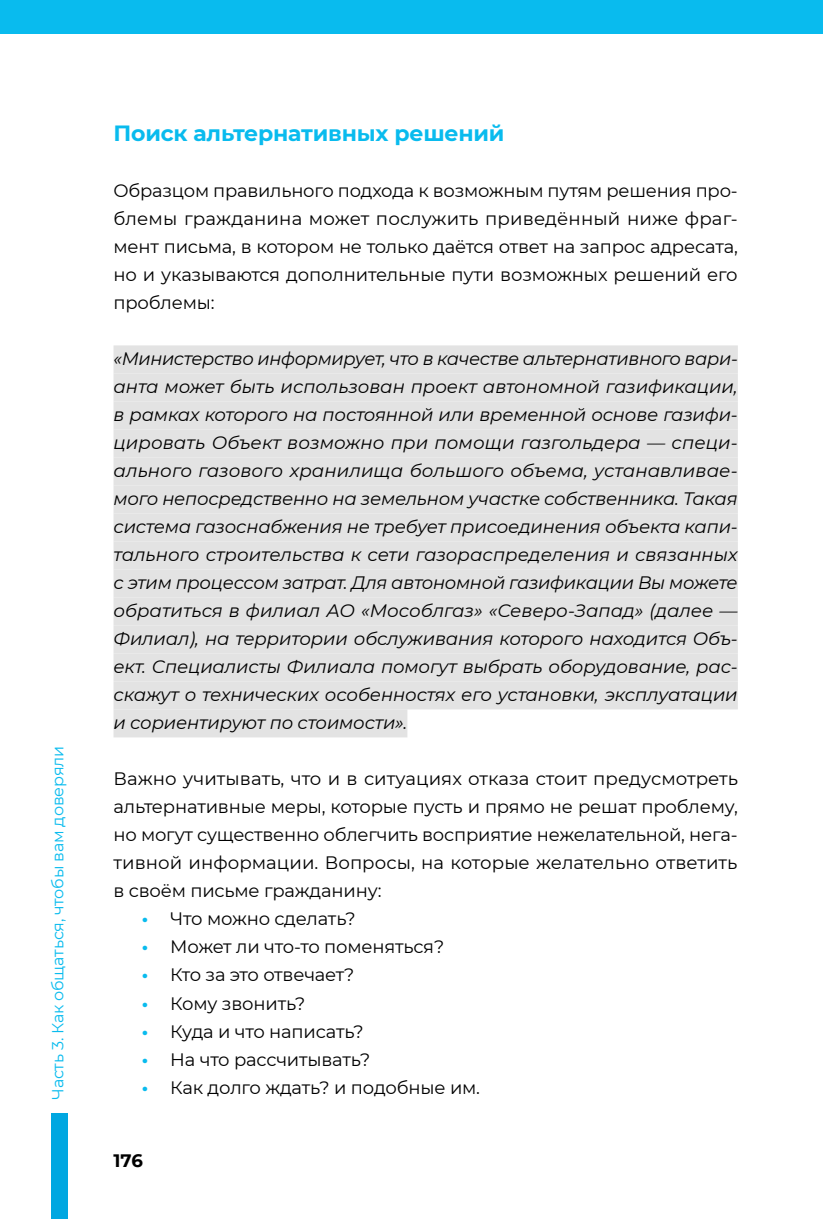
<style>
.page{position:relative;width:823px;height:1219px;background:#fff}
.page>*{position:absolute;margin:0;border:0;box-sizing:border-box;transform-origin:0 0}
.t1{font:700 22px "Montserrat";letter-spacing:-.01em;color:#09bbee}
.t2{font:italic 18px/28px "Montserrat";letter-spacing:-.01em;color:#000;text-align:justify}
.t3{font:18px/28px "Montserrat";letter-spacing:-.01em;color:#000;text-align:justify}
.t4{font:700 18px "Montserrat";color:#000}
.t5{font:16px "Montserrat";letter-spacing:-.01em;color:#09bbee}
.s1{font-weight:700;color:#09bbee}
</style>
<div class="page">
<div style="left:0;top:0;width:822px;height:34px;background:#09bbee"></div>
<div style="left:51px;top:1113px;width:16px;height:106px;background:#00a7e1"></div>
<div style="left:113px;top:345px;width:624px;height:28px;background:#e3e3e3"></div>
<div style="left:113px;top:373px;width:624px;height:28px;background:#e3e3e3"></div>
<div style="left:113px;top:401px;width:624px;height:28px;background:#e3e3e3"></div>
<div style="left:113px;top:429px;width:624px;height:28px;background:#e3e3e3"></div>
<div style="left:113px;top:457px;width:624px;height:28px;background:#e3e3e3"></div>
<div style="left:113px;top:485px;width:624px;height:28px;background:#e3e3e3"></div>
<div style="left:113px;top:513px;width:624px;height:28px;background:#e3e3e3"></div>
<div style="left:113px;top:541px;width:624px;height:28px;background:#e3e3e3"></div>
<div style="left:113px;top:569px;width:624px;height:28px;background:#e3e3e3"></div>
<div style="left:113px;top:597px;width:624px;height:28px;background:#e3e3e3"></div>
<div style="left:113px;top:625px;width:624px;height:28px;background:#e3e3e3"></div>
<div style="left:113px;top:653px;width:624px;height:28px;background:#e3e3e3"></div>
<div style="left:113px;top:681px;width:624px;height:28px;background:#e3e3e3"></div>
<div style="left:113px;top:709px;width:294px;height:28px;background:#e3e3e3"></div>
<p class="t5" style="left:47px;top:1100px;width:355px;rotate:-90deg">Часть 3. Как общаться, чтобы вам доверяли</p>
<p class="t1" style="left:113px;top:118px;width:392px">Поиск альтернативных решений</p>
<p class="t3" style="left:113px;top:176px;width:625px">Образцом правильного подхода к возможным путям решения про&shy;блемы гражданина может послужить приведённый ниже фраг&shy;мент письма, в котором не только даётся ответ на запрос адресата, но и указываются дополнительные пути возможных решений его проблемы:</p>
<p class="t2" style="left:113px;top:344px;width:625px">«Министерство информирует, что в качестве альтернативного вари&shy;анта может быть использован проект автономной газификации, в рамках которого на постоянной или временной основе газифи&shy;цировать Объект возможно при помощи газгольдера — специ&shy;ального газового хранилища большого объема, устанавливае&shy;мого непосредственно на земельном участке собственника. Такая система газоснабжения не требует присоединения объекта капи&shy;тального строительства к сети газораспределения и связанных с этим процессом затрат. Для автономной газификации Вы можете обратиться в филиал АО «Мособлгаз» «Северо-Запад» (далее — Филиал), на территории обслуживания которого находится Объ&shy;ект. Специалисты Филиала помогут выбрать оборудование, рас&shy;скажут о технических особенностях его установки, эксплуатации и сориентируют по стоимости».</p>
<p class="t3" style="left:113px;top:764px;width:625px">Важно учитывать, что и в ситуациях отказа стоит предусмотреть альтернативные меры, которые пусть и прямо не решат проблему, но могут существенно облегчить восприятие нежелательной, нега&shy;тивной информации. Вопросы, на которые желательно ответить в своём письме гражданину:</p>
<p class="t3" style="left:142px;top:904px;width:215px"><span class="s1">•</span> Что можно сделать?</p>
<p class="t3" style="left:142px;top:932px;width:303px"><span class="s1">•</span> Может ли что‑то поменяться?</p>
<p class="t3" style="left:142px;top:960px;width:214px"><span class="s1">•</span> Кто за это отвечает?</p>
<p class="t3" style="left:142px;top:988px;width:165px"><span class="s1">•</span> Кому звонить?</p>
<p class="t3" style="left:142px;top:1016px;width:223px"><span class="s1">•</span> Куда и что написать?</p>
<p class="t3" style="left:142px;top:1044px;width:230px"><span class="s1">•</span> На что рассчитывать?</p>
<p class="t3" style="left:142px;top:1072px;width:339px"><span class="s1">•</span> Как долго ждать? и подобные им.</p>
<p class="t4" style="left:113px;top:1147px;width:31px">176</p>
</div>
